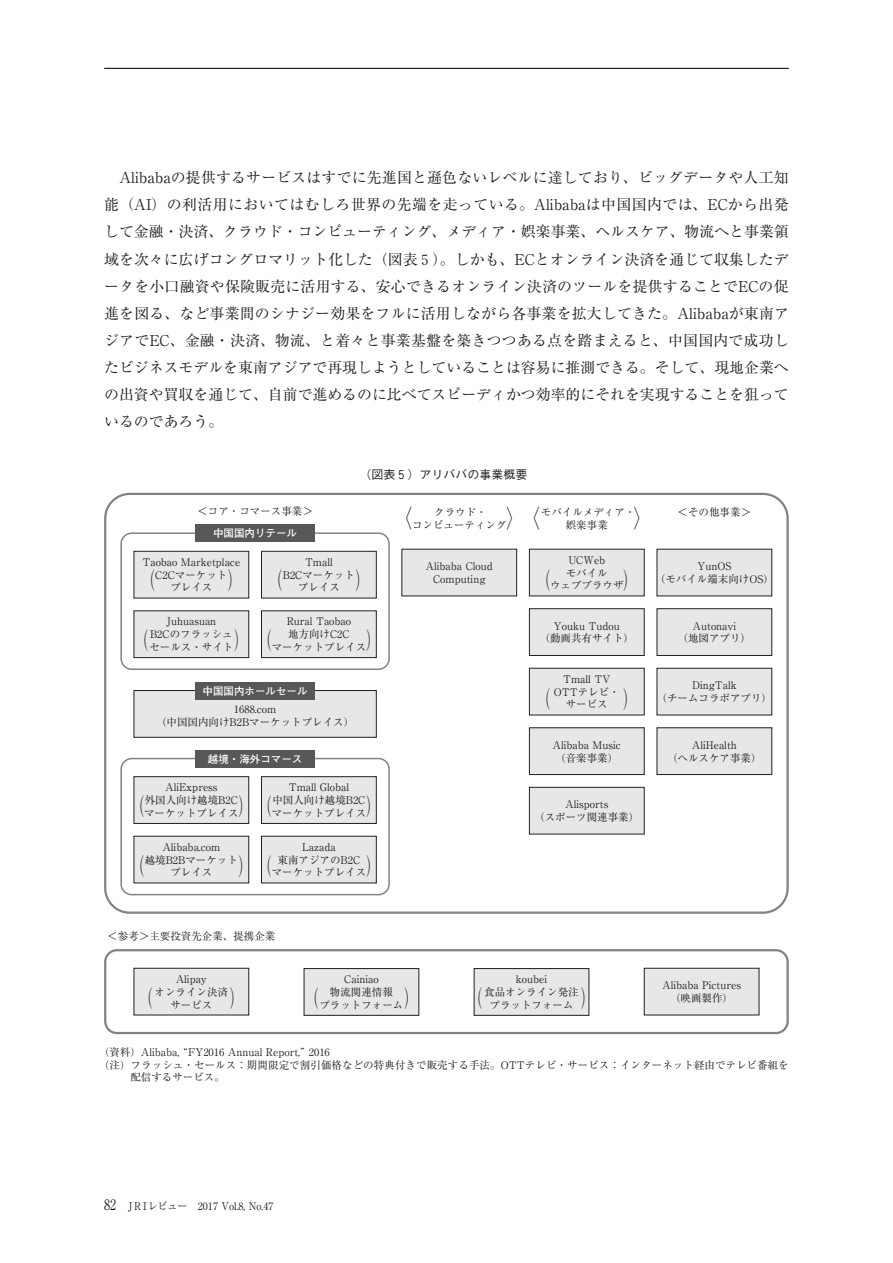
<style>
.page{position:relative;width:893px;height:1263px;background:#fff}
.page>*{position:absolute;margin:0;border:0;box-sizing:border-box;transform-origin:0 0}
.t1{font:23.4px "Ryumin regular 83 pv RKSJ H";color:#231f20;scale:.55 1}
.t2{font:23.4px "Ryumin regular 83 pv RKSJ H";color:#231f20;scale:.75 1}
.t3{font:14.85px/27.2px "Ryumin";color:#231f20;text-align:justify}
.t4{font:12px "Gothic BBB Medium 83 pv RKSJ H";color:#231f20}
.t5{font:10.65px "Ryumin";color:#231f20;scale:.95 1}
.t6{font:10.5px/12.8px "Ryumin regular 83 pv RKSJ H";color:#231f20;text-align:center}
.t7{font:10.5px "Futo Go B101 Bold 83 pv RKSJ H";color:#fff}
.s1{font-size:15px}
</style>
<div class="page">
<hr style="left:104px;top:68px;width:685px;height:1px;background:#231f20">
<svg style="left:104px;top:493px;width:685px;height:421px"></svg>
<svg style="left:104px;top:949px;width:685px;height:85px"></svg>
<div style="left:196px;top:525px;width:119px;height:17px;background:#57585a"></div>
<div style="left:134px;top:690px;width:243px;height:48px;background:#e6e7e9;border:1px solid #231f20"></div>
<div style="left:196px;top:682px;width:119px;height:17px;background:#57585a"></div>
<div style="left:134px;top:551px;width:115px;height:47px;background:#e6e7e9;border:1px solid #231f20"></div>
<div style="left:261px;top:551px;width:116px;height:47px;background:#e6e7e9;border:1px solid #231f20"></div>
<div style="left:134px;top:610px;width:115px;height:48px;background:#e6e7e9;border:1px solid #231f20"></div>
<div style="left:261px;top:610px;width:116px;height:48px;background:#e6e7e9;border:1px solid #231f20"></div>
<div style="left:401px;top:549px;width:116px;height:47px;background:#e6e7e9"></div>
<div style="left:120px;top:758px;width:270px;height:137px;border:2px solid #808285;border-radius:11px"></div>
<div style="left:196px;top:750px;width:119px;height:17px;background:#57585a"></div>
<div style="left:134px;top:776px;width:115px;height:48px;background:#e6e7e9;border:1px solid #231f20"></div>
<div style="left:261px;top:776px;width:116px;height:48px;background:#e6e7e9;border:1px solid #231f20"></div>
<div style="left:134px;top:836px;width:115px;height:47px;background:#e6e7e9;border:1px solid #231f20"></div>
<div style="left:261px;top:836px;width:116px;height:47px;background:#e6e7e9;border:1px solid #231f20"></div>
<div style="left:529px;top:549px;width:116px;height:47px;background:#e6e7e9;border:1px solid #231f20"></div>
<div style="left:529px;top:608px;width:116px;height:48px;background:#e6e7e9;border:1px solid #231f20"></div>
<div style="left:529px;top:668px;width:116px;height:47px;background:#e6e7e9;border:1px solid #231f20"></div>
<div style="left:529px;top:727px;width:116px;height:48px;background:#e6e7e9;border:1px solid #231f20"></div>
<div style="left:529px;top:787px;width:116px;height:47px;background:#e6e7e9;border:1px solid #231f20"></div>
<div style="left:657px;top:549px;width:115px;height:47px;background:#e6e7e9"></div>
<div style="left:657px;top:608px;width:115px;height:48px;background:#e6e7e9;border:1px solid #231f20"></div>
<div style="left:657px;top:668px;width:115px;height:47px;background:#e6e7e9;border:1px solid #231f20"></div>
<div style="left:657px;top:727px;width:115px;height:48px;background:#e6e7e9;border:1px solid #231f20"></div>
<div style="left:644px;top:968px;width:115px;height:47px;background:#e6e7e9;border:1px solid #231f20"></div>
<div style="left:304px;top:968px;width:115px;height:48px;background:#e6e7e9;border:1px solid #231f20"></div>
<div style="left:474px;top:968px;width:115px;height:48px;background:#e6e7e9;border:1px solid #231f20"></div>
<div style="left:134px;top:968px;width:115px;height:47px;background:#e6e7e9;border:1px solid #231f20"></div>
<p class="t3" style="left:104px;top:164px;width:686px">　Alibabaの提供するサービスはすでに先進国と遜色ないレベルに達しており、ビッグデータや人工知能（AI）の利活用においてはむしろ世界の先端を走っている。Alibabaは中国国内では、ECから出発して金融・決済、クラウド・コンピューティング、メディア・娯楽事業、ヘルスケア、物流へと事業領域を次々に広げコングロマリット化した（図表５）。しかも、ECとオンライン決済を通じて収集したデータを小口融資や保険販売に活用する、安心できるオンライン決済のツールを提供することでECの促進を図る、など事業間のシナジー効果をフルに活用しながら各事業を拡大してきた。Alibabaが東南アジアでEC、金融・決済、物流、と着々と事業基盤を築きつつある点を踏まえると、中国国内で成功したビジネスモデルを東南アジアで再現しようとしていることは容易に推測できる。そして、現地企業への出資や買収を通じて、自前で進めるのに比べてスピーディかつ効率的にそれを実現することを狙っているのであろう。</p>
<p class="t4" style="left:359px;top:468px;width:170px">（図表５）アリババの事業概要</p>
<p class="t6" style="left:197px;top:505px;width:117px">＜コア・コマース事業＞</p>
<p class="t6" style="left:412px;top:506px;width:96px">クラウド・<br>コンピューティング</p>
<p class="t7" style="left:213px;top:527px;width:85px">中国国内リテール</p>
<h1 class="t2" style="left:395px;top:504px;width:343px">〈　　　　　 〉〈　　　　　 〉</h1>
<p class="t6" style="left:541px;top:506px;width:96px">モバイルメディア・娯楽事業</p>
<p class="t6" style="left:566px;top:553px;width:43px;text-align:left">UCWebモバイル</p>
<p class="t6" style="left:142px;top:555px;width:99px">Taobao Marketplace<br>C2Cマーケット<br>プレイス</p>
<p class="t6" style="left:283px;top:555px;width:74px">Tmall<br>B2Cマーケットプレイス</p>
<p class="t6" style="left:149px;top:615px;width:85px">Juhuasuan<br>B2Cのフラッシュセールス・サイト</p>
<p class="t6" style="left:272px;top:615px;width:96px">Rural Taobao<br>地方向けC2C<br>マーケットプレイス</p>
<p class="t6" style="left:426px;top:560px;width:69px">Alibaba Cloud<br>Computing</p>
<h1 class="t1" style="left:270px;top:566px;width:181px">（　　　　　 ）</h1>
<h1 class="t1" style="left:142px;top:566px;width:181px">（　　　　　 ）</h1>
<h1 class="t1" style="left:136px;top:626px;width:444px">（　　　　　 　） （　　　　　 　）</h1>
<h1 class="t1" style="left:537px;top:566px;width:181px">（　　　　　 ）</h1>
<p class="t6" style="left:550px;top:579px;width:75px">ウェブブラウザ</p>
<p class="t6" style="left:540px;top:619px;width:96px">Youku Tudou<br>（動画共有サイト）</p>
<p class="t6" style="left:554px;top:672px;width:67px">Tmall TV<br>OTTテレビ・サービス</p>
<p class="t6" style="left:553px;top:738px;width:70px;text-align:left">Alibaba Music（音楽事業）</p>
<p class="t6" style="left:534px;top:798px;width:106px">Alisports<br>（スポーツ関連事業）</p>
<p class="t7" style="left:203px;top:684px;width:106px">中国国内ホールセール</p>
<p class="t6" style="left:156px;top:702px;width:200px">1688.com<br>（中国国内向けB2Bマーケットプレイス）</p>
<p class="t7" style="left:208px;top:752px;width:96px">越境・海外コマース</p>
<p class="t6" style="left:144px;top:781px;width:96px">AliExpress<br>外国人向け越境B2Cマーケットプレイス</p>
<p class="t6" style="left:272px;top:781px;width:96px">Tmall Global<br>中国人向け越境B2Cマーケットプレイス</p>
<p class="t6" style="left:145px;top:840px;width:95px">Alibaba.com<br>越境B2Bマーケットプレイス</p>
<p class="t6" style="left:272px;top:840px;width:96px">Lazada<br>東南アジアのB2Cマーケットプレイス</p>
<h1 class="t1" style="left:131px;top:793px;width:452px">（　　　　　 　）（　　　　　 　）</h1>
<h1 class="t1" style="left:131px;top:852px;width:452px">（　　　　　 　）（　　　　　 　）</h1>
<p class="t6" style="left:107px;top:929px;width:169px">＜参考＞主要投資先企業、提携企業</p>
<p class="t6" style="left:155px;top:973px;width:75px">Alipay<br>オンライン決済</p>
<h1 class="t1" style="left:140px;top:985px;width:189px">（　　　　　 ）</h1>
<p class="t6" style="left:170px;top:998px;width:43px">サービス</p>
<p class="t6" style="left:330px;top:973px;width:64px">Cainiao<br>物流関連情報</p>
<h1 class="t1" style="left:306px;top:985px;width:204px">（　　　　　 　）</h1>
<p class="t6" style="left:319px;top:998px;width:85px">プラットフォーム</p>
<p class="t6" style="left:484px;top:973px;width:96px">koubei<br>食品オンライン発注</p>
<h1 class="t1" style="left:469px;top:985px;width:228px">（ 　　　　　 　）</h1>
<p class="t6" style="left:490px;top:998px;width:85px">プラットフォーム</p>
<p class="t6" style="left:678px;top:506px;width:75px">＜その他事業＞</p>
<p class="t6" style="left:655px;top:560px;width:120px">YunOS<br>（モバイル端末向けOS）</p>
<p class="t6" style="left:678px;top:619px;width:75px">Autonavi<br>（地図アプリ）</p>
<p class="t6" style="left:657px;top:679px;width:117px">DingTalk<br>（チームコラボアプリ）</p>
<p class="t6" style="left:667px;top:738px;width:96px">AliHealth<br>（ヘルスケア事業）</p>
<p class="t6" style="left:662px;top:978px;width:80px">Alibaba Pictures（映画製作）</p>
<p class="t6" style="left:99px;top:1045px;width:232px">（資料）Alibaba, “FY2016 Annual Report,”2016</p>
<p class="t6" style="left:99px;top:1058px;width:691px">（注）フラッシュ・セールス：期間限定で割引価格などの特典付きで販売する手法。OTTテレビ・サービス：インターネット経由でテレビ番組を</p>
<p class="t6" style="left:130px;top:1071px;width:96px">配信するサービス。</p>
<p class="t5" style="left:104px;top:1199px;width:180px"><span class="s1">82　</span>JR Iレビュー 2017 Vol.8, No.47</p>
</div>
